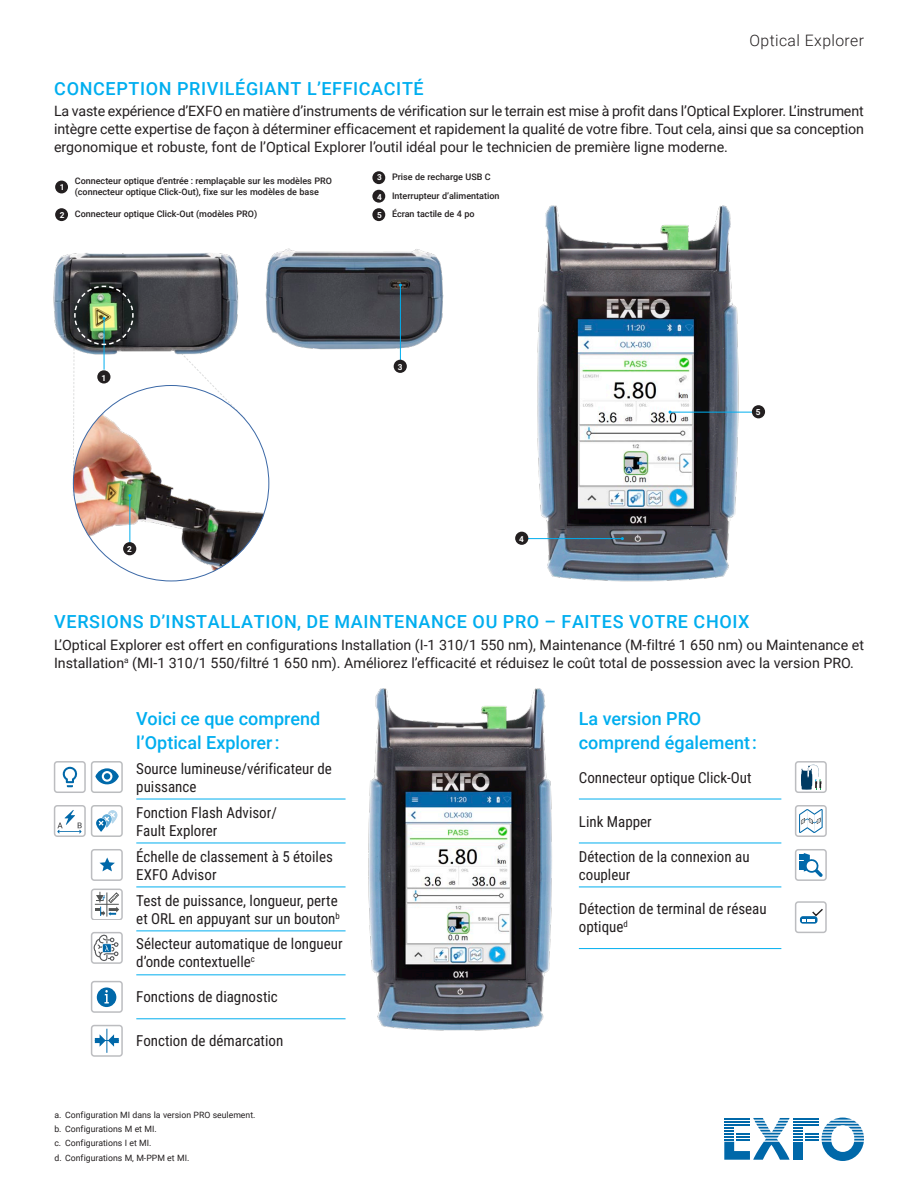
<style>
.page{position:relative;width:918px;height:1188px;background:#fff}
.page>*{position:absolute;margin:0;border:0;box-sizing:border-box;transform-origin:0 0}
.t1{font:500 18px "Roboto";letter-spacing:.035em;color:#00aeef}
.t2{font:500 18px/24px "Roboto";color:#00aeef}
.t3{font:300 15.75px "Roboto";letter-spacing:.025em;color:#231f20}
.t4{font:15px/18px "Roboto Condensed";color:#231f20}
.t5{font:14.25px/18px "Roboto";color:#231f20;text-align:justify}
.t6{font:500 9px/10.8px "Roboto";color:#231f20}
.t7{font:8.7px/14.4px "Roboto";color:#231f20}
.t8{font:700 8.25px "Roboto";color:#fff}
.s1{font-weight:700;font-size:8.25px;color:#fff}
</style>
<div class="page">
<svg style="left:724px;top:1118px;width:140px;height:43px"></svg>
<hr style="left:724px;top:1124px;width:26px;height:2px;background:#0068a9">
<img style="left:265px;top:248px;width:179px;height:105px">
<hr style="left:400px;top:285px;width:1px;height:81px;background:#00aeef">
<div style="left:394px;top:360px;width:13px;height:13px;background:#231f20;border-radius:50%"></div>
<img style="left:53px;top:253px;width:185px;height:95px">
<img style="left:530px;top:205px;width:221px;height:377px">
<hr style="left:523px;top:538px;width:99px;height:1px;background:#00aeef">
<div style="left:515px;top:532px;width:13px;height:13px;background:#231f20;border-radius:50%"></div>
<hr style="left:670px;top:412px;width:88px;height:1px;background:#00aeef">
<div style="left:752px;top:405px;width:13px;height:13px;background:#231f20;border-radius:50%"></div>
<div style="left:55px;top:181px;width:13px;height:12px;background:#231f20;border-radius:50%"></div>
<div style="left:372px;top:171px;width:13px;height:13px;background:#231f20;border-radius:50%"></div>
<div style="left:372px;top:190px;width:13px;height:13px;background:#231f20;border-radius:50%"></div>
<div style="left:55px;top:208px;width:13px;height:13px;background:#231f20;border-radius:50%"></div>
<div style="left:372px;top:208px;width:13px;height:13px;background:#231f20;border-radius:50%"></div>
<img style="left:73px;top:386px;width:196px;height:195px;border-radius:98px">
<hr style="left:129px;top:496px;width:1px;height:51px;background:#00aeef">
<img style="left:73px;top:285px;width:173px;height:212px">
<div style="left:123px;top:542px;width:13px;height:13px;background:#231f20;border-radius:50%"></div>
<img style="left:368px;top:688px;width:184px;height:343px">
<hr style="left:136px;top:799px;width:210px;height:1px;background:#00aeef">
<hr style="left:136px;top:843px;width:210px;height:1px;background:#00aeef">
<hr style="left:136px;top:887px;width:210px;height:1px;background:#00aeef">
<hr style="left:136px;top:931px;width:210px;height:1px;background:#00aeef">
<hr style="left:136px;top:975px;width:210px;height:1px;background:#00aeef">
<hr style="left:136px;top:1019px;width:210px;height:1px;background:#00aeef">
<svg style="left:54px;top:761px;width:69px;height:32px"></svg>
<svg style="left:54px;top:805px;width:69px;height:32px"></svg>
<svg style="left:91px;top:849px;width:32px;height:32px"></svg>
<svg style="left:91px;top:889px;width:32px;height:31px"></svg>
<svg style="left:91px;top:932px;width:32px;height:32px"></svg>
<svg style="left:91px;top:981px;width:32px;height:32px"></svg>
<svg style="left:91px;top:1025px;width:32px;height:32px"></svg>
<hr style="left:579px;top:799px;width:202px;height:1px;background:#00aeef">
<hr style="left:579px;top:843px;width:202px;height:1px;background:#00aeef">
<hr style="left:579px;top:887px;width:202px;height:1px;background:#00aeef">
<hr style="left:579px;top:948px;width:202px;height:1px;background:#00aeef">
<svg style="left:795px;top:761px;width:32px;height:32px"></svg>
<svg style="left:795px;top:805px;width:32px;height:32px"></svg>
<svg style="left:795px;top:849px;width:32px;height:32px"></svg>
<svg style="left:795px;top:901px;width:32px;height:32px"></svg>
<p class="t3" style="left:750px;top:30px;width:116px">Optical Explorer</p>
<p class="t1" style="left:54px;top:75px;width:371px">CONCEPTION PRIVILÉGIANT L’EFFICACITÉ</p>
<p class="t5" style="left:54px;top:101px;width:812px">La vaste expérience d’EXFO en matière d’instruments de vérification sur le terrain est mise à profit dans l’Optical Explorer. L’instrument intègre cette expertise de façon à déterminer efficacement et rapidement la qualité de votre fibre. Tout cela, ainsi que sa conception ergonomique et robuste, font de l’Optical Explorer l’outil idéal pour le technicien de première ligne moderne.</p>
<p class="t8" style="left:60px;top:182px;width:6px">1</p>
<p class="t6" style="left:75px;top:175px;width:259px">Connecteur optique d’entrée : remplaçable sur les modèles PRO (connecteur optique Click-Out), fixe sur les modèles de base</p>
<p class="t6" style="left:377px;top:168px;width:124px;line-height:18.5px"><span class="s1">3</span> Prise de recharge USB C<br><span class="s1">4</span> Interrupteur d’alimentation</p>
<p class="t6" style="left:60px;top:209px;width:199px"><span class="s1">2</span> Connecteur optique Click-Out (modèles PRO)</p>
<p class="t6" style="left:377px;top:209px;width:99px"><span class="s1">5</span> Écran tactile de 4 po</p>
<p class="t8" style="left:101px;top:372px;width:6px">1</p>
<p class="t8" style="left:127px;top:544px;width:6px">2</p>
<p class="t8" style="left:398px;top:361px;width:6px">3</p>
<p class="t8" style="left:519px;top:533px;width:6px">4</p>
<p class="t8" style="left:756px;top:407px;width:6px">5</p>
<p class="t1" style="left:54px;top:609px;width:697px">VERSIONS D’INSTALLATION, DE MAINTENANCE OU PRO – FAITES VOTRE CHOIX</p>
<p class="t5" style="left:54px;top:635px;width:812px">L’Optical Explorer est offert en configurations Installation (I-1 310/1 550 nm), Maintenance (M-filtré 1 650 nm) ou Maintenance et<br>Installation<sup>a</sup> (MI-1 310/1 550/filtré 1 650 nm). Améliorez l’efficacité et réduisez le coût total de possession avec la version PRO.</p>
<p class="t2" style="left:136px;top:706px;width:185px">Voici ce que comprend l’Optical Explorer :</p>
<p class="t4" style="left:136px;top:759px;width:197px">Source lumineuse/vérificateur de puissance</p>
<p class="t4" style="left:136px;top:803px;width:142px">Fonction Flash Advisor/<br>Fault Explorer</p>
<p class="t4" style="left:136px;top:847px;width:198px">Échelle de classement à 5 étoiles<br>EXFO Advisor</p>
<p class="t4" style="left:136px;top:891px;width:205px">Test de puissance, longueur, perte et ORL en appuyant sur un bouton<sup>b</sup></p>
<p class="t4" style="left:136px;top:935px;width:208px">Sélecteur automatique de longueur d’onde contextuelle<sup>c</sup></p>
<p class="t4" style="left:136px;top:988px;width:143px">Fonctions de diagnostic</p>
<p class="t4" style="left:136px;top:1032px;width:148px">Fonction de démarcation</p>
<p class="t7" style="left:54px;top:1107px;width:203px">a. Configuration MI dans la version PRO seulement. b. Configurations M et MI.<br>c. Configurations I et MI.<br>d. Configurations M, M-PPM et MI.</p>
<p class="t2" style="left:579px;top:706px;width:180px">La version PRO comprend également :</p>
<p class="t4" style="left:579px;top:768px;width:174px">Connecteur optique Click-Out</p>
<p class="t4" style="left:579px;top:812px;width:74px">Link Mapper</p>
<p class="t4" style="left:579px;top:847px;width:172px">Détection de la connexion au coupleur</p>
<p class="t4" style="left:579px;top:899px;width:189px">Détection de terminal de réseau optique<sup>d</sup></p>
</div>
